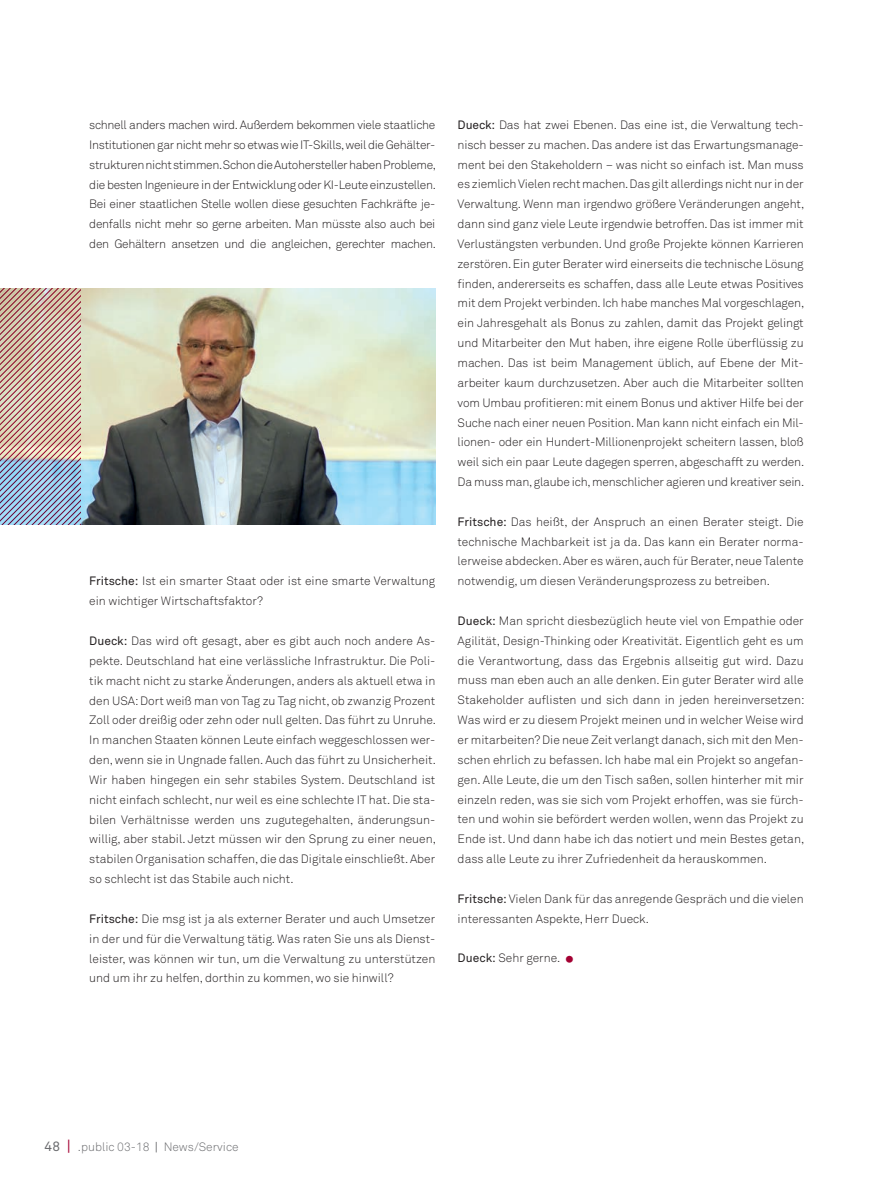
<style>
.page{position:relative;width:893px;height:1191px;background:#fff}
.page>*{position:absolute;margin:0;border:0;box-sizing:border-box;transform-origin:0 0}
.t1{font:300 30px "Akkurat Std";color:#a40133}
.t2{font:300 12px/19.8px "Akkurat Std";color:#231f20;text-align:justify}
.t3{font:300 12px "Akkurat Std";color:#6c6d70}
.s1{font-weight:400}
.s2{font-weight:400;font-size:13.5px}
.s3{font-weight:400;font-size:15px;color:#a40133}
</style>
<div class="page">
<img style="left:81px;top:289px;width:354px;height:235px">
<svg style="left:0;top:289px;width:81px;height:235px;background:#bcb1ae"></svg>
<p class="t2" style="left:89px;top:115px;width:348px">schnell anders machen wird. Außerdem bekommen viele staatliche Institutionen gar nicht mehr so etwas wie IT-Skills, weil die Gehälter&shy;strukturen nicht stimmen. Schon die Autohersteller haben Probleme, die besten Ingenieure in der Entwicklung oder KI-Leute einzustellen.<br>Bei einer staatlichen Stelle wollen diese gesuchten Fachkräfte je&shy;denfalls nicht mehr so gerne arbeiten. Man müsste also auch bei den Gehältern ansetzen und die angleichen, gerechter machen.</p>
<p class="t2" style="left:89px;top:571px;width:348px"><span class="s1">Fritsche:</span> Ist ein smarter Staat oder ist eine smarte Verwaltung ein wichtiger Wirtschaftsfaktor?</p>
<p class="t2" style="left:89px;top:631px;width:348px"><span class="s1">Dueck:</span> Das wird oft gesagt, aber es gibt auch noch andere As&shy;pekte. Deutschland hat eine verlässliche Infrastruktur. Die Poli&shy;tik macht nicht zu starke Änderungen, anders als aktuell etwa in den USA: Dort weiß man von Tag zu Tag nicht, ob zwanzig Prozent Zoll oder dreißig oder zehn oder null gelten. Das führt zu Unruhe.<br>In manchen Staaten können Leute einfach weggeschlossen wer&shy;den, wenn sie in Ungnade fallen. Auch das führt zu Unsicherheit.<br>Wir haben hingegen ein sehr stabiles System. Deutschland ist nicht einfach schlecht, nur weil es eine schlechte IT hat. Die sta&shy;bilen Verhältnisse werden uns zugutegehalten, änderungsun&shy;willig, aber stabil. Jetzt müssen wir den Sprung zu einer neuen, stabilen Organisation schaffen, die das Digitale einschließt. Aber so schlecht ist das Stabile auch nicht.</p>
<p class="t2" style="left:89px;top:908px;width:348px"><span class="s1">Fritsche:</span> Die msg ist ja als externer Berater und auch Umsetzer in der und für die Verwaltung tätig. Was raten Sie uns als Dienst&shy;leister, was können wir tun, um die Verwaltung zu unterstützen und um ihr zu helfen, dorthin zu kommen, wo sie hinwill?</p>
<p class="t2" style="left:458px;top:115px;width:348px"><span class="s1">Dueck:</span> Das hat zwei Ebenen. Das eine ist, die Verwaltung tech&shy;nisch besser zu machen. Das andere ist das Erwartungsmanage&shy;ment bei den Stakeholdern – was nicht so einfach ist. Man muss es ziemlich Vielen recht machen. Das gilt allerdings nicht nur in der Verwaltung. Wenn man irgendwo größere Veränderungen angeht, dann sind ganz viele Leute irgendwie betroffen. Das ist immer mit Verlustängsten verbunden. Und große Projekte können Karrieren zerstören. Ein guter Berater wird einerseits die technische Lösung finden, andererseits es schaffen, dass alle Leute etwas Positives mit dem Projekt verbinden. Ich habe manches Mal vorgeschlagen, ein Jahresgehalt als Bonus zu zahlen, damit das Projekt gelingt und Mitarbeiter den Mut haben, ihre eigene Rolle überflüssig zu machen. Das ist beim Management üblich, auf Ebene der Mit&shy;arbeiter kaum durchzusetzen. Aber auch die Mitarbeiter sollten vom Umbau profitieren: mit einem Bonus und aktiver Hilfe bei der Suche nach einer neuen Position. Man kann nicht einfach ein Mil&shy;lionen- oder ein Hundert-Millionenprojekt scheitern lassen, bloß weil sich ein paar Leute dagegen sperren, abgeschafft zu werden.<br>Da muss man, glaube ich, menschlicher agieren und kreativer sein.</p>
<p class="t2" style="left:458px;top:511px;width:348px"><span class="s1">Fritsche:</span> Das heißt, der Anspruch an einen Berater steigt. Die technische Machbarkeit ist ja da. Das kann ein Berater norma&shy;lerweise abdecken. Aber es wären, auch für Berater, neue Talente notwendig, um diesen Veränderungsprozess zu betreiben.</p>
<p class="t2" style="left:458px;top:611px;width:348px"><span class="s1">Dueck:</span> Man spricht diesbezüglich heute viel von Empathie oder Agilität, Design-Thinking oder Kreativität. Eigentlich geht es um die Verantwortung, dass das Ergebnis allseitig gut wird. Dazu muss man eben auch an alle denken. Ein guter Berater wird alle Stakeholder auflisten und sich dann in jeden hereinversetzen:<br>Was wird er zu diesem Projekt meinen und in welcher Weise wird er mitarbeiten? Die neue Zeit verlangt danach, sich mit den Men&shy;schen ehrlich zu befassen. Ich habe mal ein Projekt so angefan&shy;gen. Alle Leute, die um den Tisch saßen, sollen hinterher mit mir einzeln reden, was sie sich vom Projekt erhoffen, was sie fürch&shy;ten und wohin sie befördert werden wollen, wenn das Projekt zu Ende ist. Und dann habe ich das notiert und mein Bestes getan, dass alle Leute zu ihrer Zufriedenheit da herauskommen.</p>
<p class="t2" style="left:458px;top:888px;width:348px"><span class="s1">Fritsche:</span> Vielen Dank für das anregende Gespräch und die vielen interessanten Aspekte, Herr Dueck.</p>
<p class="t2" style="left:458px;top:948px;width:104px"><span class="s1">Dueck:</span> Sehr gerne.</p>
<h1 class="t1" style="left:563px;top:939px;width:14px">•</h1>
<p class="t3" style="left:45px;top:1140px;width:195px"><span class="s2">48</span> <span class="s3">|</span> .public 03-18 <span class="s1">|</span> News/Service</p>
</div>
